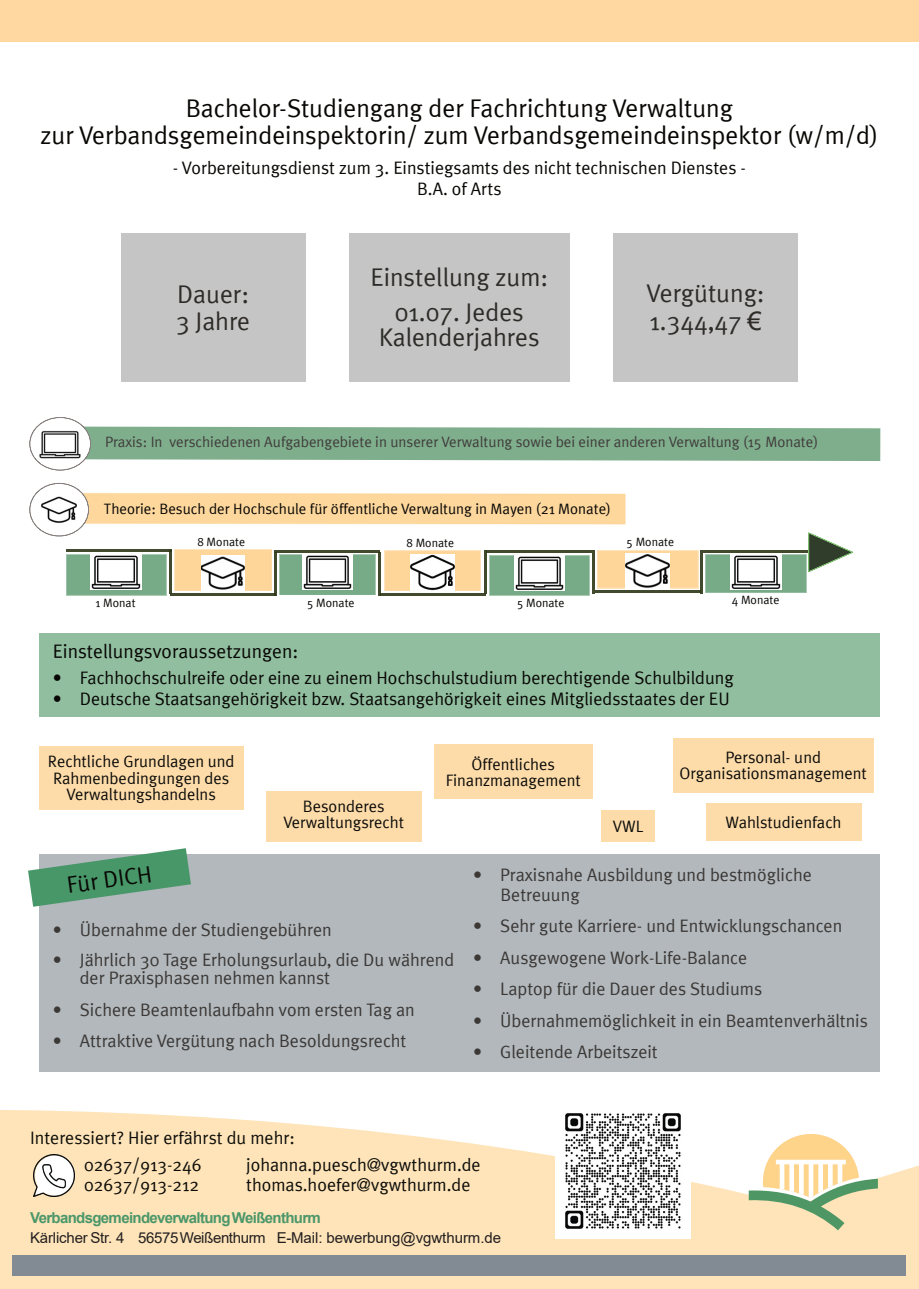
<style>
.page{position:relative;width:919px;height:1289px;background:#fff}
.page>*{position:absolute;margin:0;border:0;box-sizing:border-box;transform-origin:0 0}
.t1{font:25.5px/27px "Meta Plus";color:#080704;text-align:center}
.t2{font:23.55px "Meta Plus";color:#080704}
.t3{font:19.5px "Meta Plus";color:#080704}
.t4{font:18px/18px "Meta Plus";color:#3b3836}
.t5{font:18px/21px "Meta Plus";color:#080704;text-align:center}
.t6{font:18px/26.8px "Meta Plus";color:#0d0d0a}
.t7{font:16.5px/16.5px "Meta Plus";color:#0d0d0a;text-align:center}
.t8{font:15px "Meta Plus";color:#403d3c}
.t9{font:15px "Meta Plus";color:#080704}
.t10{font:15px "Arial";letter-spacing:-.01em;color:#231f20}
.t11{font:700 15px "Arial";letter-spacing:-.045em;color:#4b976a}
.t12{font:12px "Meta Plus";color:#080704}
.s1{font-family:"Arial"}
</style>
<div class="page">
<div style="left:434px;top:745px;width:158px;height:54px;background:#fedcaa"></div>
<div style="left:673px;top:738px;width:200px;height:54px;background:#fedcaa"></div>
<div style="left:266px;top:791px;width:156px;height:50px;background:#fedcaa"></div>
<div style="left:705px;top:803px;width:156px;height:38px;background:#fedcaa"></div>
<div style="left:39px;top:745px;width:205px;height:64px;background:#fedcaa"></div>
<svg style="left:0;top:1110px;width:919px;height:178px;fill:#fee4b8"></svg>
<div style="left:13px;top:1255px;width:893px;height:21px;background:#828a94"></div>
<svg style="left:748px;top:1133px;width:130px;height:97px"></svg>
<div style="left:39px;top:633px;width:841px;height:83px;background:#90be9f"></div>
<div style="left:349px;top:233px;width:220px;height:148px;background:#c6c5c5"></div>
<div style="left:121px;top:233px;width:184px;height:148px;background:#c6c5c5"></div>
<div style="left:613px;top:233px;width:185px;height:148px;background:#c6c5c5"></div>
<div style="left:601px;top:810px;width:54px;height:32px;background:#fedcaa"></div>
<div style="left:0;top:0;width:918px;height:42px;background:#fed69a"></div>
<div style="left:39px;top:854px;width:841px;height:218px;background:#b2b8bc"></div>
<svg style="left:84px;top:426px;width:796px;height:35px;background:#87b393"></svg>
<div style="left:30px;top:417px;width:61px;height:53px;background:#fff;border:1px dashed #87817f;border-radius:50%"></div>
<img style="left:39px;top:430px;width:42px;height:28px">
<div style="left:279px;top:554px;width:97px;height:41px;background:#77ab87"></div>
<div style="left:66px;top:554px;width:100px;height:41px;background:#77ab87"></div>
<div style="left:489px;top:555px;width:100px;height:40px;background:#77ab87"></div>
<div style="left:384px;top:550px;width:97px;height:41px;background:#fed69a"></div>
<div style="left:175px;top:549px;width:97px;height:42px;background:#fed69a"></div>
<div style="left:597px;top:550px;width:101px;height:38px;background:#fed69a"></div>
<div style="left:705px;top:554px;width:101px;height:39px;background:#77ab87"></div>
<hr style="left:66px;top:549px;width:106px;height:2px;background:#414a2d">
<hr style="left:170px;top:593px;width:106px;height:2px;background:#414a2d">
<hr style="left:274px;top:550px;width:106px;height:2px;background:#414a2d">
<hr style="left:380px;top:593px;width:106px;height:2px;background:#414a2d">
<hr style="left:486px;top:550px;width:106px;height:2px;background:#414a2d">
<hr style="left:594px;top:591px;width:106px;height:2px;background:#414a2d">
<hr style="left:703px;top:550px;width:105px;height:2px;background:#414a2d">
<hr style="left:170px;top:550px;width:2px;height:43px;background:#414a2d">
<hr style="left:274px;top:552px;width:3px;height:43px;background:#414a2d">
<hr style="left:378px;top:552px;width:2px;height:43px;background:#414a2d">
<hr style="left:484px;top:550px;width:2px;height:43px;background:#414a2d">
<hr style="left:592px;top:550px;width:2px;height:43px;background:#414a2d">
<hr style="left:700px;top:550px;width:3px;height:43px;background:#414a2d">
<svg style="left:808px;top:532px;width:45px;height:40px"></svg>
<img style="left:91px;top:554px;width:51px;height:35px">
<img style="left:302px;top:554px;width:51px;height:35px">
<img style="left:514px;top:555px;width:51px;height:36px">
<img style="left:730px;top:554px;width:51px;height:35px">
<img style="left:202px;top:555px;width:42px;height:36px">
<img style="left:411px;top:555px;width:43px;height:36px">
<img style="left:626px;top:554px;width:43px;height:34px">
<div style="left:83px;top:493px;width:542px;height:31px;background:#fed79d"></div>
<div style="left:30px;top:483px;width:59px;height:53px;background:#fff;border:1px dashed #87817f;border-radius:50%"></div>
<img style="left:42px;top:496px;width:35px;height:27px">
<svg style="left:28px;top:848px;width:163px;height:58px"></svg>
<svg style="left:34px;top:1152px;width:43px;height:46px"></svg>
<img style="left:34px;top:1154px;width:41px;height:42px">
<img style="left:556px;top:1110px;width:135px;height:128px">
<h1 class="t1" style="left:40px;top:94px;width:839px">Bachelor-Studiengang der Fachrichtung Verwaltung<br>zur Verbandsgemeindeinspektorin/ zum Verbandsgemeindeinspektor (w/m/d)</h1>
<p class="t5" style="left:173px;top:157px;width:575px">- Vorbereitungsdienst zum 3. Einstiegsamts des nicht technischen Dienstes -<br>B.A. of Arts</p>
<h1 class="t1" style="left:371px;top:260px;width:179px;line-height:34.5px">Einstellung zum:<br>01.07. Jedes</h1>
<h1 class="t1" style="left:379px;top:323px;width:162px">Kalenderjahres</h1>
<h1 class="t1" style="left:176px;top:280px;width:76px;text-align:left">Dauer:<br>3 Jahre</h1>
<h1 class="t1" style="left:646px;top:279px;width:120px;line-height:27.9px;text-align:left">Vergütung:<br>1.344,47 <span class="s1">€</span></h1>
<p class="t8" style="left:105px;top:433px;width:714px">Praxis: In verschiedenen Aufgabengebiete in unserer Verwaltung sowie bei einer anderen Verwaltung (15 Monate)</p>
<p class="t9" style="left:104px;top:500px;width:508px">Theorie: Besuch der Hochschule für öffentliche Verwaltung in Mayen (21 Monate)</p>
<p class="t12" style="left:96px;top:596px;width:41px">1 Monat</p>
<p class="t12" style="left:197px;top:534px;width:49px">8 Monate</p>
<p class="t12" style="left:406px;top:535px;width:49px">8 Monate</p>
<p class="t12" style="left:626px;top:534px;width:49px">5 Monate</p>
<p class="t12" style="left:307px;top:596px;width:49px">5 Monate</p>
<p class="t12" style="left:517px;top:596px;width:49px">5 Monate</p>
<p class="t12" style="left:732px;top:593px;width:49px">4 Monate</p>
<p class="t3" style="left:53px;top:640px;width:247px">Einstellungsvoraussetzungen:</p>
<p class="t5" style="left:53px;top:667px;width:682px">• Fachhochschulreife oder eine zu einem Hochschulstudium berechtigende Schulbildung</p>
<p class="t5" style="left:53px;top:688px;width:678px">• Deutsche Staatsangehörigkeit bzw. Staatsangehörigkeit eines Mitgliedsstaates der EU</p>
<p class="t7" style="left:48px;top:752px;width:188px">Rechtliche Grundlagen und<br>Rahmenbedingungen des<br>Verwaltungshandelns</p>
<p class="t7" style="left:283px;top:797px;width:122px">Besonderes<br>Verwaltungsrecht</p>
<p class="t7" style="left:446px;top:755px;width:137px">Öffentliches<br>Finanzmanagement</p>
<p class="t7" style="left:613px;top:817px;width:32px">VWL</p>
<p class="t7" style="left:679px;top:748px;width:189px">Personal- und<br>Organisationsmanagement</p>
<p class="t7" style="left:725px;top:814px;width:117px">Wahlstudienfach</p>
<h2 class="t2" style="left:65px;top:871px;width:87px;rotate:-8deg">Für DICH</h2>
<p class="t4" style="left:53px;top:920px;width:280px">• Übernahme der Studiengebühren</p>
<p class="t4" style="left:80px;top:950px;width:376px;text-indent:-27px">• Jährlich 30 Tage Erholungsurlaub, die Du während der Praxisphasen nehmen kannst</p>
<p class="t4" style="left:53px;top:1000px;width:363px">• Sichere Beamtenlaufbahn vom ersten Tag an</p>
<p class="t4" style="left:53px;top:1031px;width:355px">• Attraktive Vergütung nach Besoldungsrecht</p>
<p class="t4" style="left:500px;top:865px;width:313px;line-height:19.4px;text-indent:-27px">• Praxisnahe Ausbildung und bestmögliche<br>Betreuung</p>
<p class="t4" style="left:473px;top:916px;width:370px">• Sehr gute Karriere- und Entwicklungschancen</p>
<p class="t4" style="left:473px;top:948px;width:275px">• Ausgewogene Work-Life-Balance</p>
<p class="t4" style="left:473px;top:979px;width:290px">• Laptop für die Dauer des Studiums</p>
<p class="t4" style="left:473px;top:1011px;width:396px">• Übernahmemöglichkeit in ein Beamtenverhältnis</p>
<p class="t4" style="left:473px;top:1042px;width:186px">• Gleitende Arbeitszeit</p>
<p class="t6" style="left:84px;top:1124px;width:212px;text-indent:-54px">Interessiert? Hier erfährst du mehr:<br>02637/913-246</p>
<p class="t6" style="left:246px;top:1151px;width:236px">johanna.puesch@vgwthurm.de</p>
<p class="t6" style="left:84px;top:1170px;width:116px">02637/913-212</p>
<p class="t6" style="left:246px;top:1170px;width:226px">thomas.hoefer@vgwthurm.de</p>
<p class="t11" style="left:30px;top:1212px;width:292px">VerbandsgemeindeverwaltungWeißenthurm</p>
<p class="t10" style="left:30px;top:1231px;width:472px">Kärlicher Str. 4 56575Weißenthurm E-Mail: bewerbung@vgwthurm.de</p>
</div>
